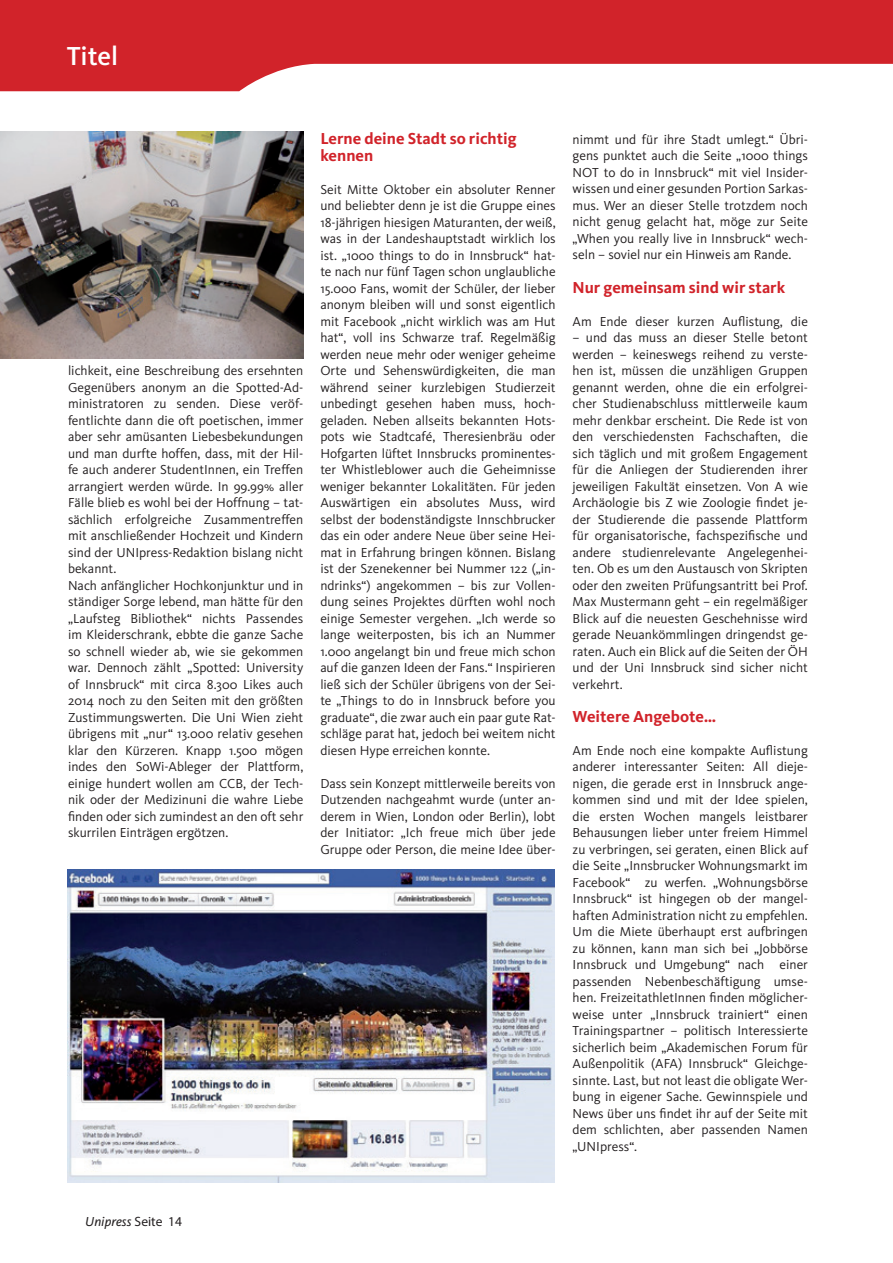
<style>
.page{position:relative;width:893px;height:1263px;background:#fff}
.page>*{position:absolute;margin:0;border:0;box-sizing:border-box;transform-origin:0 0}
.t1{font:500 27px "Kievit";color:#fff}
.t2{font:700 16.5px/16.5px "Kievit";color:#d1232a}
.t3{font:13.5px/16.5px "Kievit";color:#231f20;text-align:justify}
.t4{font:italic 13.5px "Kievit";color:#231f20}
.s1{font-family:"Myriad Pro";font-style:normal}
</style>
<div class="page">
<svg style="left:0;top:0;width:893px;height:91px;fill:#d1232a"></svg>
<img style="left:68px;top:870px;width:487px;height:313px">
<img style="left:0;top:132px;width:303px;height:227px">
<h1 class="t1" style="left:67px;top:40px;width:53px">Titel</h1>
<p class="t3" style="left:68px;top:362px;width:237px;text-align:left">lichkeit, eine Beschreibung des ersehnten Gegenübers anonym an die Spotted-Ad&shy;ministratoren zu senden. Diese veröf&shy;fentlichte dann die oft poetischen, immer aber sehr amüsanten Liebesbekundungen und man durfte hoffen, dass, mit der Hil&shy;fe auch anderer StudentInnen, ein Treffen arrangiert werden würde. In 99.99% aller Fälle blieb es wohl bei der Hoffnung – tat&shy;sächlich erfolgreiche Zusammentreffen mit anschließender Hochzeit und Kindern sind der UNIpress-Redaktion bislang nicht bekannt.<br>Nach anfänglicher Hochkonjunktur und in ständiger Sorge lebend, man hätte für den „Laufsteg Bibliothek“ nichts Passendes im Kleiderschrank, ebbte die ganze Sache so schnell wieder ab, wie sie gekommen war. Dennoch zählt „Spotted: University of Innsbruck“ mit circa 8.300 Likes auch 2014 noch zu den Seiten mit den größten Zustimmungswerten. Die Uni Wien zieht übrigens mit „nur“ 13.000 relativ gesehen klar den Kürzeren. Knapp 1.500 mögen indes den SoWi-Ableger der Plattform, einige hundert wollen am CCB, der Tech&shy;nik oder der Medizinuni die wahre Liebe finden oder sich zumindest an den oft sehr skurrilen Einträgen ergötzen.</p>
<p class="t2" style="left:320px;top:130px;width:198px">Lerne deine Stadt so richtig kennen</p>
<p class="t3" style="left:320px;top:181px;width:237px">Seit Mitte Oktober ein absoluter Renner und beliebter denn je ist die Gruppe eines 18-jährigen hiesigen Maturanten, der weiß, was in der Landeshauptstadt wirklich los ist. „1000 things to do in Innsbruck“ hat&shy;te nach nur fünf Tagen schon unglaubliche 15.000 Fans, womit der Schüler, der lieber anonym bleiben will und sonst eigentlich mit Facebook „nicht wirklich was am Hut hat“, voll ins Schwarze traf. Regelmäßig werden neue mehr oder weniger geheime Orte und Sehenswürdigkeiten, die man während seiner kurzlebigen Studierzeit unbedingt gesehen haben muss, hoch&shy;geladen. Neben allseits bekannten Hots&shy;pots wie Stadtcafé, Theresienbräu oder Hofgarten lüftet Innsbrucks prominentes&shy;ter Whistleblower auch die Geheimnisse weniger bekannter Lokalitäten. Für jeden Auswärtigen ein absolutes Muss, wird selbst der bodenständigste Innschbrucker das ein oder andere Neue über seine Hei&shy;mat in Erfahrung bringen können. Bislang ist der Szenekenner bei Nummer 122 („in&shy;ndrinks“) angekommen – bis zur Vollen&shy;dung seines Projektes dürften wohl noch einige Semester vergehen. „Ich werde so lange weiterposten, bis ich an Nummer 1.000 angelangt bin und freue mich schon auf die ganzen Ideen der Fans.“ Inspirieren ließ sich der Schüler übrigens von der Sei&shy;te „Things to do in Innsbruck before you graduate“, die zwar auch ein paar gute Rat&shy;schläge parat hat, jedoch bei weitem nicht diesen Hype erreichen konnte.</p>
<p class="t3" style="left:320px;top:775px;width:237px">Dass sein Konzept mittlerweile bereits von Dutzenden nachgeahmt wurde (unter an&shy;derem in Wien, London oder Berlin), lobt der Initiator: „Ich freue mich über jede Gruppe oder Person, die meine Idee über-</p>
<p class="t3" style="left:573px;top:131px;width:237px">nimmt und für ihre Stadt umlegt.“ Übri&shy;gens punktet auch die Seite „1000 things NOT to do in Innsbruck“ mit viel Insider&shy;wissen und einer gesunden Portion Sarkas&shy;mus. Wer an dieser Stelle trotzdem noch nicht genug gelacht hat, möge zur Seite „When you really live in Innsbruck“ wech&shy;seln – soviel nur ein Hinweis am Rande.</p>
<p class="t2" style="left:573px;top:279px;width:214px">Nur gemeinsam sind wir stark</p>
<p class="t3" style="left:573px;top:313px;width:237px">Am Ende dieser kurzen Auflistung, die</p>
<p class="t3" style="left:573px;top:329px;width:237px">– und das muss an dieser Stelle betont werden – keineswegs reihend zu verste&shy;hen ist, müssen die unzähligen Gruppen genannt werden, ohne die ein erfolgrei&shy;cher Studienabschluss mittlerweile kaum mehr denkbar erscheint. Die Rede ist von den verschiedensten Fachschaften, die sich täglich und mit großem Engagement für die Anliegen der Studierenden ihrer jeweiligen Fakultät einsetzen. Von A wie Archäologie bis Z wie Zoologie findet je&shy;der Studierende die passende Plattform für organisatorische, fachspezifische und andere studienrelevante Angelegenhei&shy;ten. Ob es um den Austausch von Skripten oder den zweiten Prüfungsantritt bei Prof.<br>Max Mustermann geht – ein regelmäßiger Blick auf die neuesten Geschehnisse wird gerade Neuankömmlingen dringendst ge&shy;raten. Auch ein Blick auf die Seiten der ÖH und der Uni Innsbruck sind sicher nicht verkehrt.</p>
<p class="t2" style="left:573px;top:708px;width:145px">Weitere Angebote…</p>
<p class="t3" style="left:573px;top:742px;width:237px">Am Ende noch eine kompakte Auflistung anderer interessanter Seiten: All dieje&shy;nigen, die gerade erst in Innsbruck ange&shy;kommen sind und mit der Idee spielen, die ersten Wochen mangels leistbarer Behausungen lieber unter freiem Himmel zu verbringen, sei geraten, einen Blick auf die Seite „Innsbrucker Wohnungsmarkt im Facebook“ zu werfen. „Wohnungsbörse Innsbruck“ ist hingegen ob der mangel&shy;haften Administration nicht zu empfehlen.<br>Um die Miete überhaupt erst aufbringen zu können, kann man sich bei „Jobbörse Innsbruck und Umgebung“ nach einer passenden Nebenbeschäftigung umse&shy;hen. FreizeitathletInnen finden möglicher&shy;weise unter „Innsbruck trainiert“ einen Trainingspartner – politisch Interessierte sicherlich beim „Akademischen Forum für Außenpolitik (AFA) Innsbruck“ Gleichge&shy;sinnte. Last, but not least die obligate Wer&shy;bung in eigener Sache. Gewinnspiele und News über uns findet ihr auf der Seite mit dem schlichten, aber passenden Namen „UNIpress“.</p>
<p class="t4" style="left:85px;top:1213px;width:98px">Unipress <span class="s1">Seite 14</span></p>
</div>
